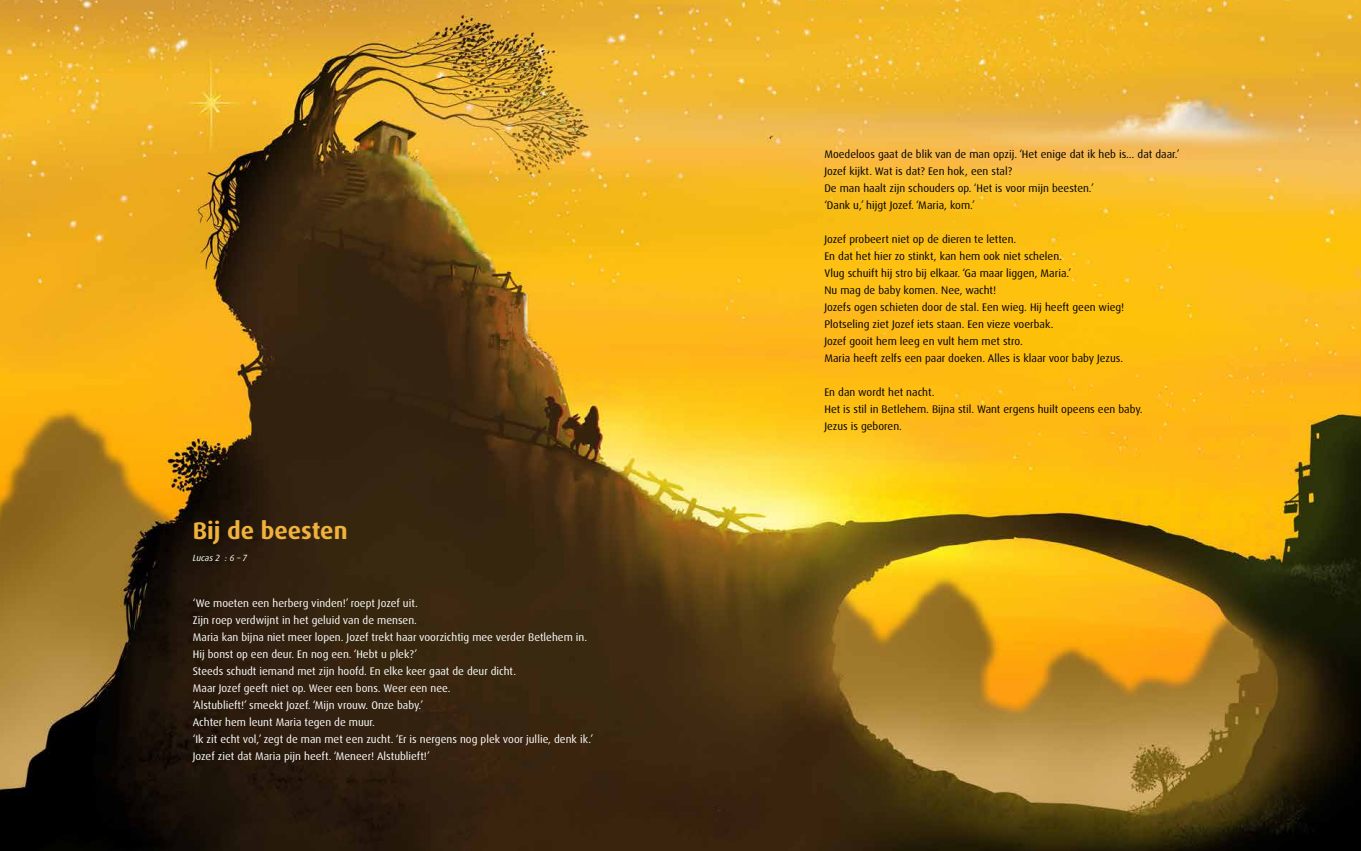
<style>
.page{position:relative;width:1361px;height:851px;background:#fff}
.page>*{position:absolute;margin:0;border:0;box-sizing:border-box;transform-origin:0 0}
.t1{font:700 24px "Dax Pro";color:#f0b13d}
.t2{font:11px/17px "Dax Pro";color:#000}
.t3{font:11px/17px "Dax Pro";color:#fff}
.t4{font:italic 9px "Dax Pro";color:#fff}
</style>
<div class="page">
<img style="left:0;top:0;width:1361px;height:850px">
<h1 class="t1" style="left:193px;top:515px;width:156px">Bij de beesten</h1>
<p class="t4" style="left:193px;top:552px;width:56px">Lucas 2 : 6 – 7</p>
<p class="t3" style="left:193px;top:595px;width:402px">‘We moeten een herberg vinden!’ roept Jozef uit.<br>Zijn roep verdwijnt in het geluid van de mensen.<br>Maria kan bijna niet meer lopen. Jozef trekt haar voorzichtig mee verder Betlehem in.<br>Hij bonst op een deur. En nog een. ‘Hebt u plek?’<br>Steeds schudt iemand met zijn hoofd. En elke keer gaat de deur dicht.<br>Maar Jozef geeft niet op. Weer een bons. Weer een nee.<br>‘Alstublieft!’ smeekt Jozef. ‘Mijn vrouw. Onze baby.’<br>Achter hem leunt Maria tegen de muur.<br>‘Ik zit echt vol,’ zegt de man met een zucht. ‘Er is nergens nog plek voor jullie, denk ik.’ Jozef ziet dat Maria pijn heeft. ‘Meneer! Alstublieft!’</p>
<p class="t2" style="left:824px;top:145px;width:357px">Moedeloos gaat de blik van de man opzij. ‘Het enige dat ik heb is… dat daar.’ Jozef kijkt. Wat is dat? Een hok, een stal?<br>De man haalt zijn schouders op. ‘Het is voor mijn beesten.’<br>‘Dank u,’ hijgt Jozef. ‘Maria, kom.’</p>
<p class="t2" style="left:824px;top:230px;width:301px">Jozef probeert niet op de dieren te letten.<br>En dat het hier zo stinkt, kan hem ook niet schelen.<br>Vlug schuift hij stro bij elkaar. ‘Ga maar liggen, Maria.’<br>Nu mag de baby komen. Nee, wacht!<br>Jozefs ogen schieten door de stal. Een wieg. Hij heeft geen wieg!<br>Plotseling ziet Jozef iets staan. Een vieze voerbak.<br>Jozef gooit hem leeg en vult hem met stro.<br>Maria heeft zelfs een paar doeken. Alles is klaar voor baby Jezus.</p>
<p class="t2" style="left:824px;top:383px;width:319px">En dan wordt het nacht.<br>Het is stil in Betlehem. Bijna stil. Want ergens huilt opeens een baby.<br>Jezus is geboren.</p>
</div>
